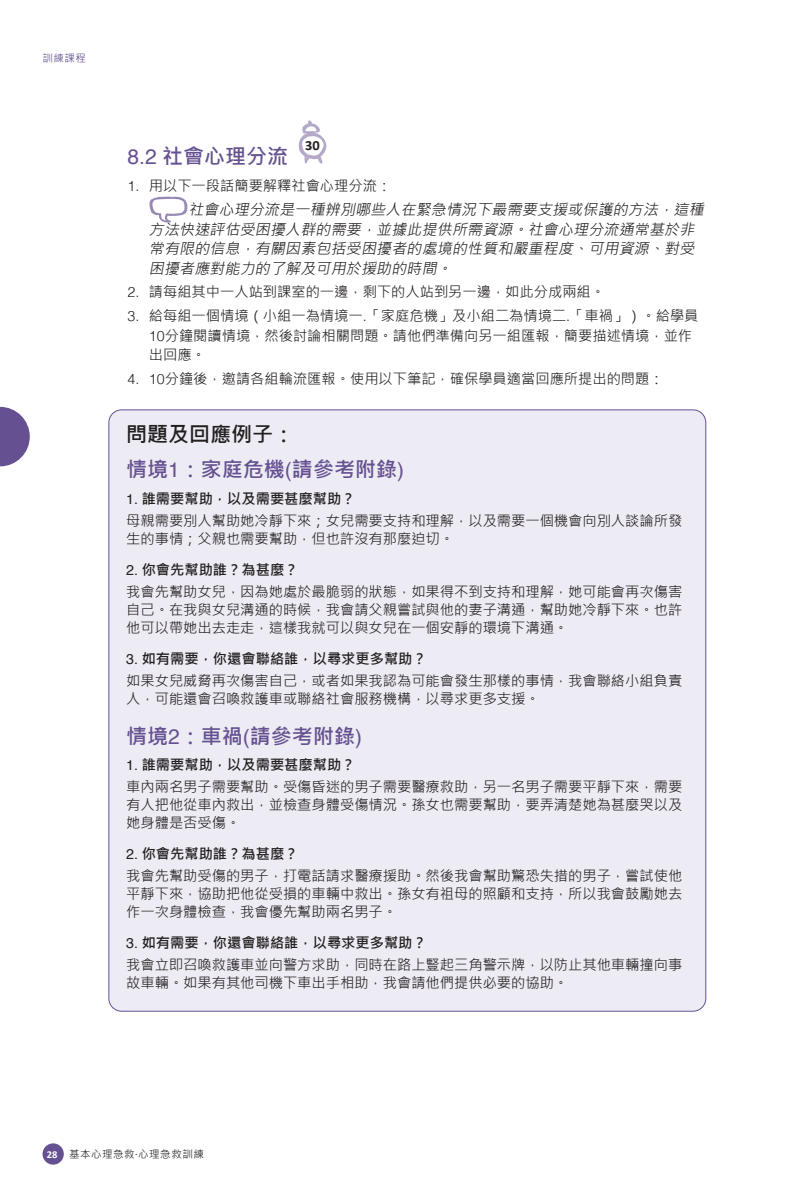
<style>
.page{position:relative;width:787px;height:1191px;background:#fff}
.page>*{position:absolute;margin:0;border:0;box-sizing:border-box;transform-origin:0 0}
.Boksbrød{font:700 21px "Microsoft Jheng Hei";color:#655191}
.rubrik_3{font:700 21px "Microsoft Jheng Hei";color:#655191}
.Boksbrød-2{font:700 21px "Microsoft Jheng Hei";color:#231f20}
.Normal_kusiv{font:italic 15px/19.5px "Microsoft Jheng Hei";color:#231f20}
.Boksbrød-3{font:14.25px/18px "Microsoft Jheng Hei";color:#231f20}
.Boksbrød-4{font:700 14.25px "Microsoft Jheng Hei";color:#231f20}
.t1{font:700 13.95px "Calibri";color:#231f20}
.t2{font:10.5px "Microsoft Jheng Hei";letter-spacing:.05em;color:#231f20}
.t3{font:10.5px "Microsoft Jheng Hei";color:#655191}
.s1{font-family:"Helvetica";font-weight:300}
.s2{font-family:"Helvetica";font-weight:400}
.s3{font-family:"Calibri";font-weight:700;color:#fff}
</style>
<div class="page">
<div style="left:43px;top:1143px;width:21px;height:21px;background:#655191;border-radius:50%"></div>
<svg style="left:0;top:407px;width:30px;height:59px"></svg>
<img style="left:299px;top:120px;width:27px;height:44px">
<img style="left:150px;top:196px;width:37px;height:26px">
<div style="left:109px;top:410px;width:596px;height:601px;background:#edebf3;border-radius:13px"></div>
<p class="t3" style="left:43px;top:52px;width:45px">訓練課程</p>
<p class="t1" style="left:305px;top:137px;width:16px">30</p>
<p class="Boksbrød-3" style="left:128px;top:177px;width:265px"><span class="s1">1.</span> 用以下一段話簡要解釋社會心理分流：</p>
<p class="Normal_kusiv" style="left:149px;top:200px;width:559px;text-indent:40px">社會心理分流是一種辨別哪些人在緊急情況下最需要支援或保護的方法，這種方法快速評估受困擾人群的需要，並據此提供所需資源。社會心理分流通常基於非常有限的信息，有關因素包括受困擾者的處境的性質和嚴重程度、可用資源、對受困擾者應對能力的了解及可用於援助的時間。</p>
<p class="Boksbrød-3" style="left:128px;top:283px;width:479px"><span class="s1">2.</span> 請每組其中一人站到課室的一邊，剩下的人站到另一邊，如此分成兩組。</p>
<p class="Boksbrød-3" style="left:149px;top:306px;width:551px;line-height:19.5px;text-indent:-21px"><span class="s1">3.</span> 給每組一個情境（小組一為情境一<span class="s1">.</span>「家庭危機」及小組二為情境二<span class="s1">.</span>「車禍」）。給學員<br><span class="s1">10</span>分鐘閱讀情境，然後討論相關問題。請他們準備向另一組匯報，簡要描述情境，並作出回應。</p>
<p class="Boksbrød-3" style="left:128px;top:370px;width:537px"><span class="s1">4. 10</span>分鐘後，邀請各組輪流匯報。使用以下筆記，確保學員適當回應所提出的問題：</p>
<p class="Boksbrød-2" style="left:126px;top:421px;width:170px">問題及回應例子：</p>
<p class="Boksbrød" style="left:126px;top:456px;width:279px">情境<span class="s2">1</span>：家庭危機<span class="s2">(</span>請參考附錄<span class="s2">)</span></p>
<p class="Boksbrød-4" style="left:126px;top:490px;width:231px"><span class="s2">1.</span> 誰需要幫助，以及需要甚麼幫助？</p>
<p class="Boksbrød-3" style="left:126px;top:512px;width:557px">母親需要別人幫助她冷靜下來；女兒需要支持和理解，以及需要一個機會向別人談論所發生的事情；父親也需要幫助，但也許沒有那麼迫切。</p>
<p class="Boksbrød-4" style="left:126px;top:561px;width:174px"><span class="s2">2.</span> 你會先幫助誰？為甚麼？</p>
<p class="Boksbrød-3" style="left:126px;top:583px;width:557px;text-align:justify">我會先幫助女兒，因為她處於最脆弱的狀態，如果得不到支持和理解，她可能會再次傷害自己。在我與女兒溝通的時候，我會請父親嘗試與他的妻子溝通，幫助她冷靜下來。也許他可以帶她出去走走，這樣我就可以與女兒在一個安靜的環境下溝通。</p>
<p class="Boksbrød-4" style="left:126px;top:650px;width:302px"><span class="s2">3.</span> 如有需要，你還會聯絡誰，以尋求更多幫助？</p>
<p class="Boksbrød-3" style="left:126px;top:672px;width:557px">如果女兒威脅再次傷害自己，或者如果我認為可能會發生那樣的事情，我會聯絡小組負責人，可能還會召喚救護車或聯絡社會服務機構，以尋求更多支援。</p>
<p class="Boksbrød" style="left:126px;top:722px;width:237px">情境<span class="s2">2</span>：車禍<span class="s2">(</span>請參考附錄<span class="s2">)</span></p>
<p class="Boksbrød-4" style="left:126px;top:756px;width:231px"><span class="s2">1.</span> 誰需要幫助，以及需要甚麼幫助？</p>
<p class="Boksbrød-3" style="left:126px;top:778px;width:557px;text-align:justify">車內兩名男子需要幫助。受傷昏迷的男子需要醫療救助，另一名男子需要平靜下來，需要有人把他從車內救出，並檢查身體受傷情況。孫女也需要幫助，要弄清楚她為甚麼哭以及她身體是否受傷。</p>
<p class="Boksbrød-4" style="left:126px;top:845px;width:174px"><span class="s2">2.</span> 你會先幫助誰？為甚麼？</p>
<p class="Boksbrød-3" style="left:126px;top:867px;width:557px;text-align:justify">我會先幫助受傷的男子，打電話請求醫療援助。然後我會幫助驚恐失措的男子，嘗試使他平靜下來，協助把他從受損的車輛中救出。孫女有祖母的照顧和支持，所以我會鼓勵她去作一次身體檢查，我會優先幫助兩名男子。</p>
<p class="Boksbrød-4" style="left:126px;top:934px;width:302px"><span class="s2">3.</span> 如有需要，你還會聯絡誰，以尋求更多幫助？</p>
<p class="Boksbrød-3" style="left:126px;top:956px;width:557px">我會立即召喚救護車並向警方求助，同時在路上豎起三角警示牌，以防止其他車輛撞向事故車輛。如果有其他司機下車出手相助，我會請他們提供必要的協助。</p>
<p class="rubrik_3" style="left:128px;top:143px;width:162px"><span class="s2">8.2</span> 社會心理分流</p>
<p class="t2" style="left:47px;top:1147px;width:158px"><span class="s3">28</span> 基本心理急救·心理急救訓練</p>
</div>
